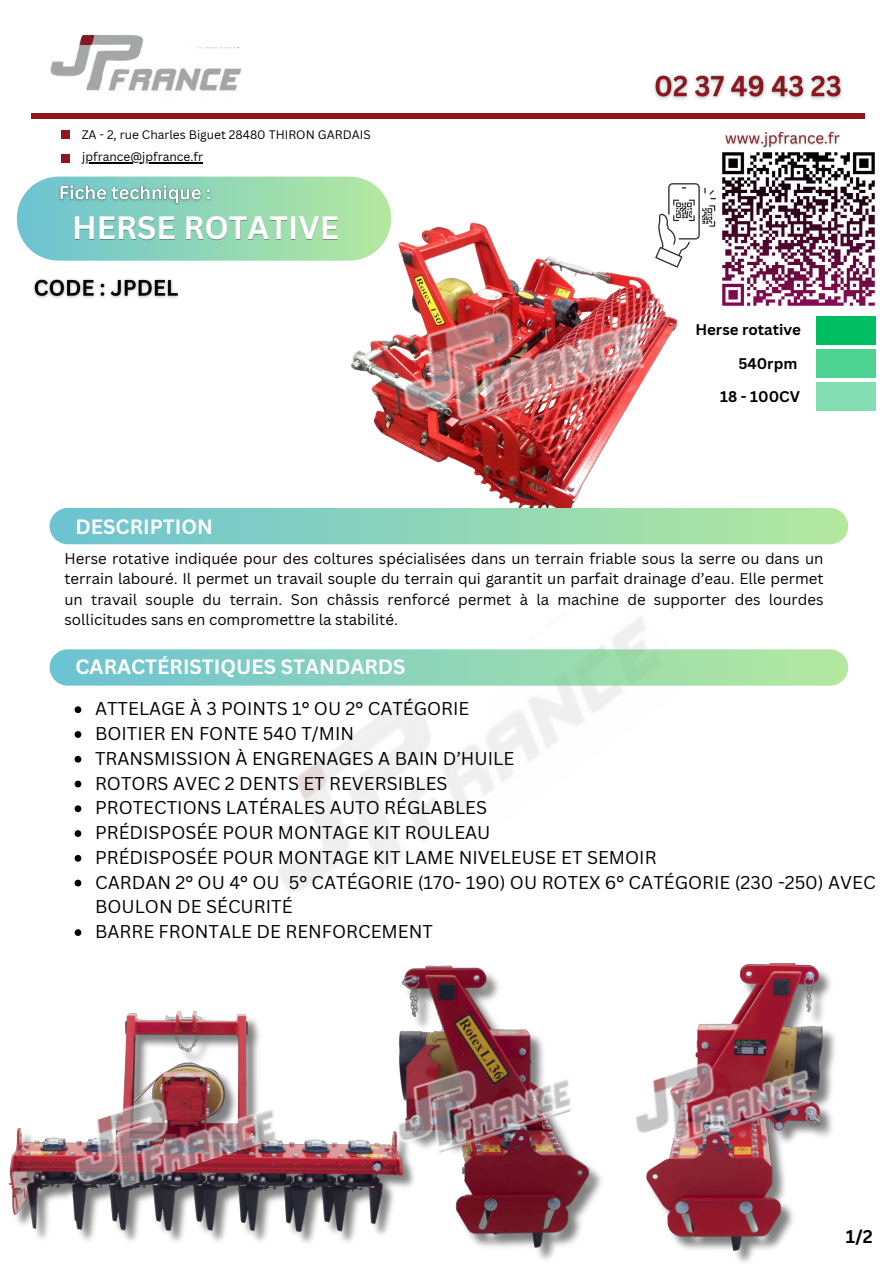
<style>
.page{position:relative;width:894px;height:1264px;background:#fff}
.page>*{position:absolute;margin:0;border:0;box-sizing:border-box;transform-origin:0 0}
.t1{font:700 31.5px "Canva Sans";color:#fefefe}
.t2{font:700 20.1px "Canva Sans";color:#fff}
.t3{font:18px/24.8px "Canva Sans";color:#000}
.t4{font:700 17.85px "Canva Sans";color:#000}
.t5{font:15px/20.2px "Canva Sans";color:#000;text-align:justify}
.t6{font:700 15px "Canva Sans";color:#000}
.t7{font:12px "Canva Sans";color:#000}
</style>
<div class="page">
<svg style="left:50px;top:508px;width:797px;height:36px;background:#90d5b8"></svg>
<div style="left:17px;top:176px;width:374px;height:85px;background:linear-gradient(to right,#6cc3d2,#b3e89e);border-radius:42px"></div>
<div style="left:61px;top:154px;width:8px;height:9px;background:#90141e"></div>
<svg style="left:659px;top:183px;width:56px;height:44px"></svg>
<img style="left:50px;top:34px;width:192px;height:58px">
<div style="left:32px;top:113px;width:833px;height:6px;background:#90141e"></div>
<div style="left:61px;top:130px;width:8px;height:9px;background:#90141e"></div>
<div style="left:815px;top:316px;width:60px;height:29px;background:#00bf63"></div>
<div style="left:815px;top:349px;width:60px;height:28px;background:#4dd292"></div>
<div style="left:815px;top:382px;width:60px;height:28px;background:#83dfb3"></div>
<svg style="left:50px;top:649px;width:797px;height:36px;background:#90d5b8"></svg>
<img style="left:341px;top:219px;width:372px;height:289px">
<img style="left:367px;top:264px;width:297px;height:181px">
<img style="left:8px;top:1011px;width:371px;height:232px">
<img style="left:45px;top:1057px;width:249px;height:147px">
<img style="left:379px;top:965px;width:180px;height:295px">
<img style="left:370px;top:1035px;width:189px;height:132px">
<img style="left:559px;top:963px;width:276px;height:300px">
<img style="left:607px;top:1027px;width:218px;height:133px">
<img style="left:715px;top:152px;width:160px;height:154px">
<svg style="left:75px;top:706px;width:6px;height:7px"></svg>
<svg style="left:75px;top:731px;width:6px;height:7px"></svg>
<svg style="left:75px;top:756px;width:6px;height:6px"></svg>
<svg style="left:75px;top:780px;width:6px;height:7px"></svg>
<svg style="left:75px;top:805px;width:6px;height:7px"></svg>
<svg style="left:75px;top:830px;width:6px;height:7px"></svg>
<svg style="left:75px;top:855px;width:6px;height:6px"></svg>
<svg style="left:75px;top:879px;width:6px;height:7px"></svg>
<svg style="left:75px;top:929px;width:6px;height:7px"></svg>
<img style="left:53px;top:179px;width:163px;height:30px">
<img style="left:654px;top:75px;width:188px;height:25px">
<img style="left:720px;top:131px;width:123px;height:22px">
<hr style="left:82px;top:162px;width:121px;height:1px;background:#000">
<img style="left:33px;top:279px;width:146px;height:19px">
<p class="t7" style="left:82px;top:126px;width:290px">ZA - 2, rue Charles Biguet 28480 THIRON GARDAIS</p>
<h3 class="t7" style="left:82px;top:149px;width:122px">jpfrance@jpfrance.fr</h3>
<p class="t1" style="left:72px;top:206px;width:268px">HERSE ROTATIVE</p>
<p class="t2" style="left:75px;top:512px;width:139px">DESCRIPTION</p>
<p class="t6" style="left:695px;top:319px;width:107px">Herse rotative</p>
<p class="t6" style="left:738px;top:353px;width:60px">540rpm</p>
<h3 class="t6" style="left:720px;top:386px;width:81px">18 - 100CV</h3>
<p class="t5" style="left:64px;top:548px;width:760px">Herse rotative indiquée pour des coltures spécialisées dans un terrain friable sous la serre ou dans un terrain labouré. Il permet un travail souple du terrain qui garantit un parfait drainage d’eau. Elle permet un travail souple du terrain. Son châssis renforcé permet à la machine de supporter des lourdes sollicitudes sans en compromettre la stabilité.</p>
<p class="t2" style="left:75px;top:652px;width:331px">CARACTÉRISTIQUES STANDARDS</p>
<p class="t3" style="left:95px;top:696px;width:376px">ATTELAGE À 3 POINTS 1° OU 2° CATÉGORIE</p>
<p class="t3" style="left:95px;top:720px;width:260px">BOITIER EN FONTE 540 T/MIN</p>
<h1 class="t3" style="left:95px;top:745px;width:420px">TRANSMISSION À ENGRENAGES A BAIN D’HUILE</h1>
<p class="t3" style="left:95px;top:770px;width:354px">ROTORS AVEC 2 DENTS ET REVERSIBLES</p>
<p class="t3" style="left:95px;top:795px;width:393px">PROTECTIONS LATÉRALES AUTO RÉGLABLES</p>
<p class="t3" style="left:95px;top:819px;width:397px">PRÉDISPOSÉE POUR MONTAGE KIT ROULEAU</p>
<p class="t3" style="left:95px;top:844px;width:563px">PRÉDISPOSÉE POUR MONTAGE KIT LAME NIVELEUSE ET SEMOIR</p>
<p class="t3" style="left:95px;top:869px;width:782px">CARDAN 2° OU 4° OU 5° CATÉGORIE (170- 190) OU ROTEX 6° CATÉGORIE (230 -250) AVEC<br>BOULON DE SÉCURITÉ</p>
<h6 class="t3" style="left:95px;top:918px;width:339px">BARRE FRONTALE DE RENFORCEMENT</h6>
<p class="t4" style="left:845px;top:1224px;width:28px">1/2</p>
</div>
